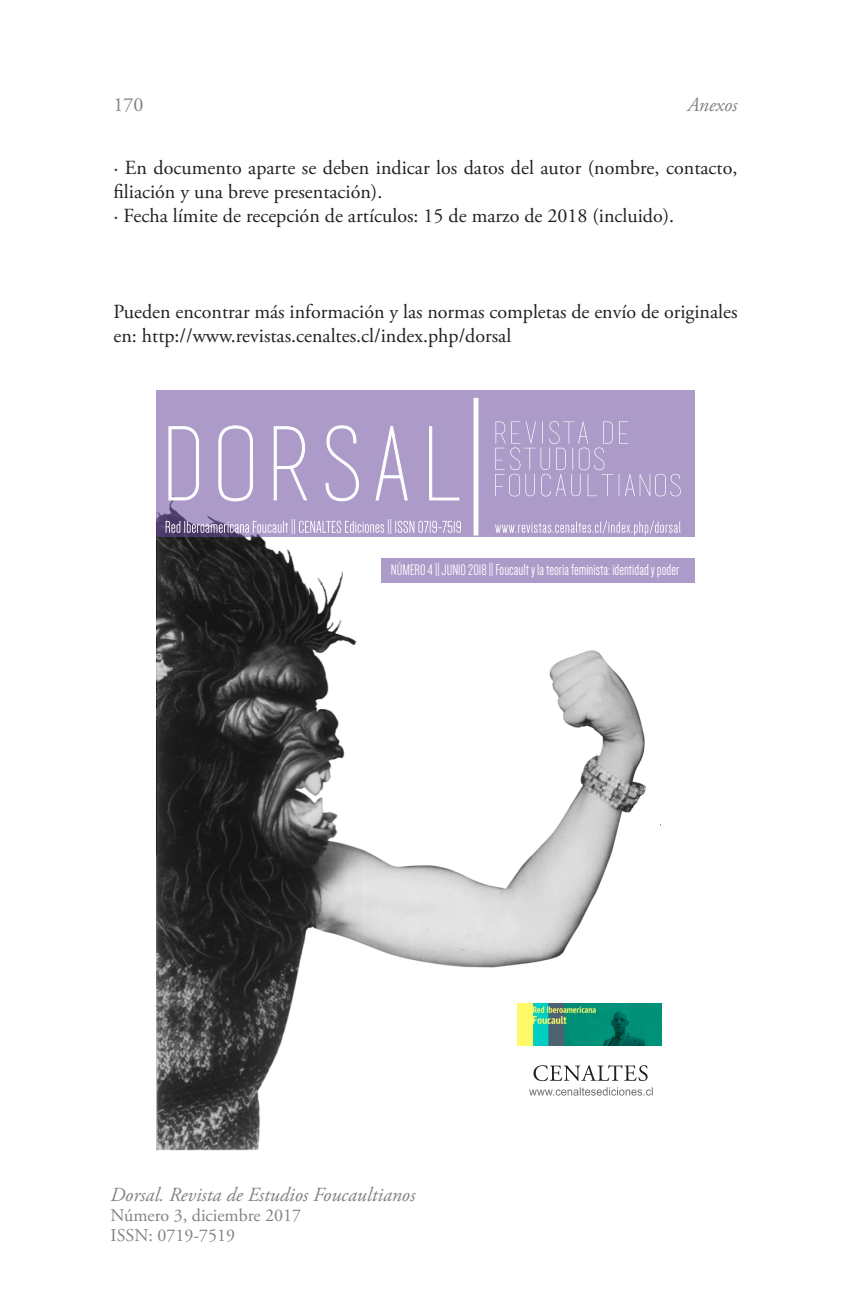
<style>
.page{position:relative;width:851px;height:1304px;background:#fff}
.page>*{position:absolute;margin:0;border:0;box-sizing:border-box;transform-origin:0 0}
.t1{font:20px/24px "Adobe Garamond Pro";color:#231f20}
.t2{font:italic 20px "Adobe Garamond Pro";color:#808285}
.t3{font:20px "Adobe Garamond Pro";color:#808285}
.t4{font:18px/20px "Adobe Garamond Pro";color:#808285}
.t5{font:16.2px "Dense";color:#fff}
.s1{font-size:15.8px}
</style>
<div class="page">
<img style="left:156px;top:537px;width:538px;height:614px">
<div style="left:156px;top:390px;width:538px;height:147px;background:#ac9bc9"></div>
<div style="left:380px;top:558px;width:314px;height:24px;background:#ac9bc9"></div>
<img style="left:517px;top:1003px;width:144px;height:43px">
<div style="left:473px;top:398px;width:5px;height:137px;background:#fff"></div>
<svg style="left:168px;top:425px;width:291px;height:77px"></svg>
<svg style="left:166px;top:519px;width:295px;height:15px"></svg>
<svg style="left:495px;top:521px;width:185px;height:14px"></svg>
<svg style="left:495px;top:421px;width:185px;height:75px"></svg>
<div style="left:517px;top:1059px;width:144px;height:43px;background:#fff"></div>
<svg style="left:533px;top:1065px;width:114px;height:16px"></svg>
<svg style="left:529px;top:1087px;width:123px;height:9px"></svg>
<p class="t3" style="left:113px;top:93px;width:31px">170</p>
<p class="t2" style="left:687px;top:93px;width:52px">Anexos</p>
<p class="t1" style="left:113px;top:156px;width:625px">· En documento aparte se deben indicar los datos del autor (nombre, contacto, filiación y una breve presentación).<br>· Fecha límite de recepción de artículos: 15 de marzo de 2018 (incluido).</p>
<p class="t1" style="left:113px;top:300px;width:625px">Pueden encontrar más información y las normas completas de envío de originales en: http://www.revistas.cenaltes.cl/index.php/dorsal</p>
<p class="t5" style="left:391px;top:562px;width:290px"><span class="s1">NÚMERO 4 || JUNIO 2018 ||</span> Foucault y la teoría feminista: identidad y poder</p>
<p class="t2" style="left:111px;top:1182px;width:306px">Dorsal. Revista de Estudios Foucaultianos</p>
<p class="t4" style="left:111px;top:1206px;width:192px">Número 3, diciembre 2017<br>ISSN: 0719-7519</p>
</div>
